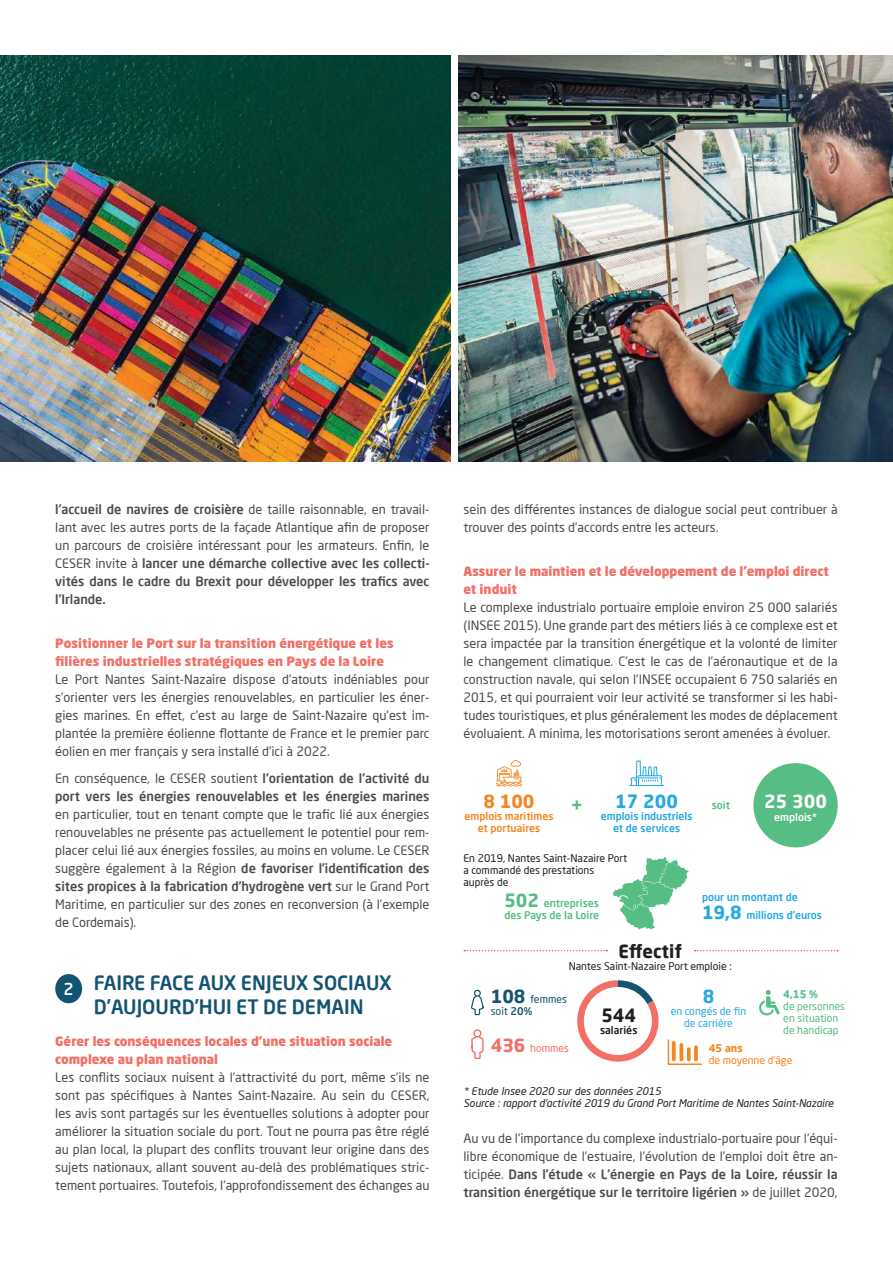
<style>
.page{position:relative;width:893px;height:1263px;background:#fff}
.page>*{position:absolute;margin:0;border:0;box-sizing:border-box;transform-origin:0 0}
.t1{font:500 19.5px/24px "Neo Sans Pro";color:#125471;text-align:center}
.t2{font:700 18px "Neo Sans Pro";color:#221f1f}
.t3{font:700 18px "Neo Sans Pro";color:#24a9e1}
.t4{font:700 18px "Neo Sans Pro";color:#fff}
.t5{font:700 18px "Neo Sans Pro";color:#f5851e}
.t6{font:700 18px "Neo Sans Pro";color:#56bd84}
.t7{font:12.75px/18px "Neo Sans Pro";color:#4c4c4e;text-align:justify}
.t8{font:900 12.75px/18px "Neo Sans Std";color:#f27066}
.t9{font:500 12.75px/18px "Neo Sans Pro";color:#4c4c4e}
.t10{font:italic 10.5px/12px "Neo Sans Pro";color:#221f1f}
.t11{font:10.5px/12px "Neo Sans Pro";color:#221f1f}
.t12{font:500 10.5px/12px "Neo Sans Pro";color:#24a9e1;text-align:center}
.t13{font:500 10.5px/12px "Neo Sans Pro";color:#56bd84}
.t14{font:10.5px/12px "Neo Sans Pro";color:#56bd84}
.t15{font:500 10.5px/12px "Neo Sans Pro";color:#f5851e;text-align:center}
.t16{font:10.5px/12px "Neo Sans Pro";color:#24a9e1;text-align:center}
.t17{font:10.5px/12px "Neo Sans Pro";color:#125471}
.t18{font:10.5px "Neo Sans Pro";color:#f5851e}
.t19{font:10.5px "Neo Sans Pro";color:#f27066}
.t20{font:500 10.5px "Neo Sans Pro";color:#fff}
.t21{font:500 10.5px "Neo Sans Pro";color:#221f1f}
.t22{font:700 10.5px "Neo Sans Pro";color:#f5851e}
.t23{font:700 10.5px "Neo Sans Pro";color:#56bd84}
.s1{font-weight:500}
.s2{font-weight:400}
.s3{font-weight:700;font-size:18px}
</style>
<div class="page">
<img style="left:458px;top:55px;width:435px;height:407px">
<img style="left:0;top:55px;width:450px;height:407px">
<div style="left:55px;top:974px;width:27px;height:29px;background:#125471;border-radius:50%"></div>
<svg style="left:612px;top:857px;width:77px;height:73px"></svg>
<div style="left:753px;top:763px;width:85px;height:84px;background:#56bd84;border-radius:50%"></div>
<svg style="left:464px;top:950px;width:143px;height:1px"></svg>
<svg style="left:695px;top:950px;width:143px;height:1px"></svg>
<svg style="left:471px;top:990px;width:13px;height:25px"></svg>
<svg style="left:471px;top:1029px;width:13px;height:30px"></svg>
<svg style="left:759px;top:990px;width:21px;height:25px"></svg>
<svg style="left:577px;top:980px;width:126px;height:85px"></svg>
<svg style="left:672px;top:1043px;width:4px;height:16px"></svg>
<svg style="left:679px;top:1045px;width:4px;height:14px"></svg>
<svg style="left:687px;top:1049px;width:4px;height:10px"></svg>
<svg style="left:694px;top:1047px;width:4px;height:12px"></svg>
<svg style="left:496px;top:760px;width:26px;height:26px"></svg>
<svg style="left:629px;top:760px;width:35px;height:26px"></svg>
<p class="t7" style="left:55px;top:500px;width:376px"><span class="s1">l’accueil de navires de croisière</span> de taille raisonnable, en travail&shy;lant avec les autres ports de la façade Atlantique afin de proposer un parcours de croisière intéressant pour les armateurs. Enfin, le CESER invite à <span class="s1">lancer une démarche collective avec les collecti&shy;vités dans le cadre du Brexit pour développer les trafics avec l’Irlande.</span></p>
<p class="t8" style="left:55px;top:635px;width:340px">Positionner le Port sur la transition énergétique et les filières industrielles stratégiques en Pays de la Loire</p>
<p class="t7" style="left:55px;top:671px;width:376px">Le Port Nantes Saint-Nazaire dispose d’atouts indéniables pour s’orienter vers les énergies renouvelables, en particulier les éner&shy;gies marines. En effet, c’est au large de Saint-Nazaire qu’est im&shy;plantée la première éolienne flottante de France et le premier parc éolien en mer français y sera installé d’ici à 2022.</p>
<p class="t9" style="left:55px;top:769px;width:376px"><span class="s2">En conséquence, le CESER soutient</span> l’orientation de l’activité du port vers les énergies renouvelables et les énergies marines</p>
<p class="t7" style="left:55px;top:805px;width:376px">en particulier, tout en tenant compte que le trafic lié aux énergies renouvelables ne présente pas actuellement le potentiel pour rem&shy;placer celui lié aux énergies fossiles, au moins en volume. Le CESER suggère également à la Région <span class="s1">de favoriser l’identification des sites propices à la fabrication d’hydrogène vert</span> sur le Grand Port Maritime, en particulier sur des zones en reconversion (à l’exemple de Cordemais).</p>
<h1 class="t1" style="left:64px;top:971px;width:330px"><sub>2</sub> FAIRE FACE AUX ENJEUX SOCIAUX<br>D’AUJOURD’HUI ET DE DEMAIN</h1>
<p class="t8" style="left:55px;top:1032px;width:338px">Gérer les conséquences locales d’une situation sociale complexe au plan national</p>
<p class="t7" style="left:55px;top:1068px;width:376px">Les conflits sociaux nuisent à l’attractivité du port, même s’ils ne sont pas spécifiques à Nantes Saint-Nazaire. Au sein du CESER, les avis sont partagés sur les éventuelles solutions à adopter pour améliorer la situation sociale du port. Tout ne pourra pas être réglé au plan local, la plupart des conflits trouvant leur origine dans des sujets nationaux, allant souvent au-delà des problématiques stric&shy;tement portuaires. Toutefois, l’approfondissement des échanges au</p>
<p class="t7" style="left:463px;top:500px;width:376px">sein des différentes instances de dialogue social peut contribuer à trouver des points d’accords entre les acteurs.</p>
<p class="t8" style="left:463px;top:563px;width:367px">Assurer le maintien et le développement de l’emploi direct et induit</p>
<p class="t7" style="left:463px;top:599px;width:376px">Le complexe industrialo portuaire emploie environ 25 000 salariés (INSEE 2015). Une grande part des métiers liés à ce complexe est et sera impactée par la transition énergétique et la volonté de limiter le changement climatique. C’est le cas de l’aéronautique et de la construction navale, qui selon l’INSEE occupaient 6 750 salariés en 2015, et qui pourraient voir leur activité se transformer si les habi&shy;tudes touristiques, et plus généralement les modes de déplacement évoluaient. A minima, les motorisations seront amenées à évoluer.</p>
<h2 class="t5" style="left:483px;top:791px;width:53px">8 100</h2>
<p class="t15" style="left:464px;top:810px;width:90px">emplois maritimes et portuaires</p>
<h2 class="t3" style="left:615px;top:791px;width:64px">17 200</h2>
<p class="t12" style="left:601px;top:810px;width:93px">emplois industriels et de services</p>
<h2 class="t6" style="left:571px;top:794px;width:13px">+</h2>
<p class="t13" style="left:712px;top:799px;width:20px">soit</p>
<h2 class="t4" style="left:764px;top:791px;width:64px">25 300</h2>
<p class="t20" style="left:774px;top:811px;width:44px">emplois*</p>
<p class="t11" style="left:463px;top:852px;width:165px">En 2019, Nantes Saint-Nazaire Port a commandé des prestations auprès de</p>
<p class="t13" style="left:504px;top:897px;width:96px"><span class="s3">502</span> entreprises des Pays de la Loire</p>
<p class="t12" style="left:702px;top:888px;width:122px;line-height:18px;text-align:left">pour un montant de<br><span class="s3">19,8</span> millions d’euros</p>
<h2 class="t2" style="left:618px;top:939px;width:65px">Effectif</h2>
<p class="t11" style="left:569px;top:960px;width:165px">Nantes Saint-Nazaire Port emploie :</p>
<p class="t17" style="left:491px;top:993px;width:78px"><span class="s3">108</span> femmes soit <span class="s1">20%</span></p>
<p class="t19" style="left:491px;top:1042px;width:80px"><span class="s3">436</span> hommes</p>
<h2 class="t2" style="left:601px;top:1005px;width:36px">544</h2>
<p class="t21" style="left:600px;top:1024px;width:39px">salariés</p>
<p class="t23" style="left:783px;top:988px;width:36px">4,15 %</p>
<p class="t14" style="left:783px;top:1000px;width:63px">de personnes en situation de handicap</p>
<h2 class="t3" style="left:703px;top:986px;width:13px">8</h2>
<p class="t16" style="left:671px;top:1005px;width:77px">en congés de fin de carrière</p>
<p class="t22" style="left:709px;top:1042px;width:35px">45 ans</p>
<p class="t18" style="left:709px;top:1054px;width:85px">de moyenne d’âge</p>
<p class="t10" style="left:463px;top:1085px;width:371px">* Etude Insee 2020 sur des données 2015<br>Source : rapport d’activité 2019 du Grand Port Maritime de Nantes Saint-Nazaire</p>
<p class="t7" style="left:463px;top:1129px;width:376px">Au vu de l’importance du complexe industrialo-portuaire pour l’équi&shy;libre économique de l’estuaire, l’évolution de l’emploi doit être an&shy;ticipée. <span class="s1">Dans l’étude « L’énergie en Pays de la Loire, réussir la transition énergétique sur le territoire ligérien »</span> de juillet 2020,</p>
</div>
